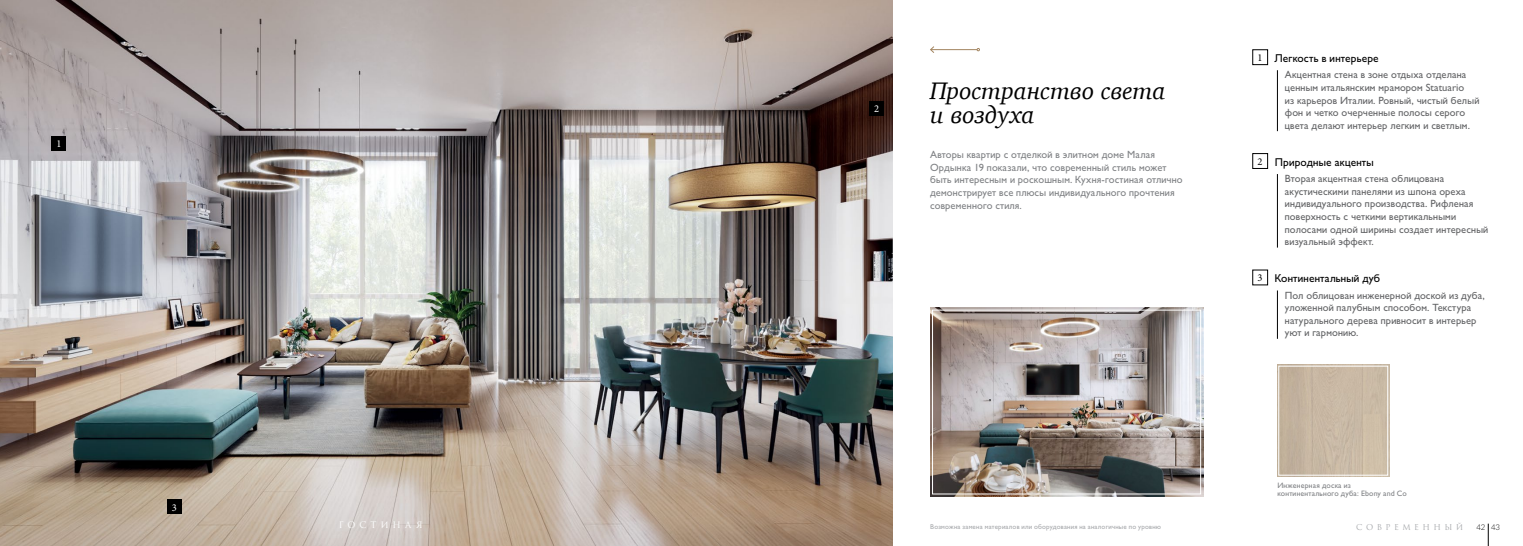
<style>
.page{position:relative;width:1523px;height:546px;background:#fff}
.page>*{position:absolute;margin:0;border:0;box-sizing:border-box;transform-origin:0 0}
.t1{font:italic 24.5px/24.5px "Charter";color:#000}
.t2{font:11.38px "Gals C";letter-spacing:.015em;color:#000}
.t3{font:10.5px/12.6px "Gals C";letter-spacing:.015em;color:#636466}
.t4{font:10.5px/12.6px "Gals C";letter-spacing:.015em;color:#808285}
.t5{font:10.5px "Minion Pro";color:#fff}
.t6{font:8.75px "Romul C";letter-spacing:.45em;color:#fff}
.t7{font:7.88px/8.8px "Gals C";letter-spacing:.025em;color:#808285}
.t8{font:7.88px "Romul C";letter-spacing:.44em;color:#a7a9ac}
.t9{font:300 7.88px "Lato";color:#000}
.t10{font:7px "Gals C";letter-spacing:.03em;color:#a7a9ac}
.s1{font-family:"Minion Pro";font-size:10.5px}
</style>
<div class="page">
<svg style="left:1488px;top:523px;width:1px;height:23px"></svg>
<hr style="left:931px;top:49px;width:46px;height:1px;background:#a38560">
<svg style="left:930px;top:46px;width:5px;height:7px"></svg>
<img style="left:0;top:0;width:893px;height:546px">
<img style="left:930px;top:308px;width:273px;height:188px">
<div style="left:932px;top:310px;width:269px;height:184px;border:1px solid #fff"></div>
<img style="left:1277px;top:365px;width:112px;height:111px">
<svg style="left:1278px;top:365px;width:110px;height:110px"></svg>
<div style="left:869px;top:101px;width:15px;height:15px;background:#000"></div>
<hr style="left:1277px;top:70px;width:1px;height:61px;background:#000">
<hr style="left:1277px;top:174px;width:1px;height:73px;background:#000">
<hr style="left:1277px;top:290px;width:1px;height:49px;background:#000">
<div style="left:1253px;top:50px;width:15px;height:15px;border:1px solid #000"></div>
<div style="left:1253px;top:153px;width:15px;height:15px;border:1px solid #000"></div>
<div style="left:1253px;top:270px;width:15px;height:15px;border:1px solid #000"></div>
<div style="left:51px;top:136px;width:15px;height:15px;background:#000"></div>
<div style="left:167px;top:499px;width:15px;height:15px;background:#000"></div>
<p class="t5" style="left:56px;top:137px;width:7px">1</p>
<p class="t5" style="left:172px;top:500px;width:7px">3</p>
<p class="t6" style="left:339px;top:520px;width:86px">Гостиная</p>
<p class="t5" style="left:874px;top:102px;width:7px">2</p>
<h1 class="t1" style="left:930px;top:78px;width:237px">Пространство света и воздуха</h1>
<p class="t4" style="left:930px;top:149px;width:254px">Авторы квартир с отделкой в элитном доме Малая Ордынка 19 показали, что современный стиль может быть интересным и роскошным. Кухня-гостиная отлично демонстрирует все плюсы индивидуального прочтения современного стиля.</p>
<p class="t2" style="left:1258px;top:52px;width:122px"><span class="s1">1</span> Легкость в интерьере</p>
<p class="t3" style="left:1285px;top:69px;width:196px">Акцентная стена в зоне отдыха отделана ценным итальянским мрамором Statuario<br>из карьеров Италии. Ровный, чистый белый фон и четко очерченные полосы серого цвета делают интерьер легким и светлым.</p>
<p class="t2" style="left:1258px;top:156px;width:118px"><span class="s1">2</span> Природные акценты</p>
<p class="t3" style="left:1285px;top:172px;width:205px">Вторая акцентная стена облицована акустическими панелями из шпона ореха индивидуального производства. Рифленая поверхность с четкими вертикальными полосами одной ширины создает интересный визуальный эффект.</p>
<p class="t2" style="left:1258px;top:272px;width:124px"><span class="s1">3</span> Континентальный дуб</p>
<p class="t3" style="left:1285px;top:289px;width:201px">Пол облицован инженерной доской из дуба, уложенной палубным способом. Текстура натурального дерева привносит в интерьер уют и гармонию.</p>
<p class="t7" style="left:1277px;top:481px;width:131px">Инженерная доска из континентального дуба: Ebony and Co</p>
<p class="t10" style="left:930px;top:523px;width:232px">Возможна замена материалов или оборудования на аналогичные по уровню</p>
<p class="t8" style="left:1356px;top:523px;width:109px">СОВРЕМЕННЫЙ</p>
<p class="t9" style="left:1476px;top:521px;width:25px">42 43</p>
</div>
